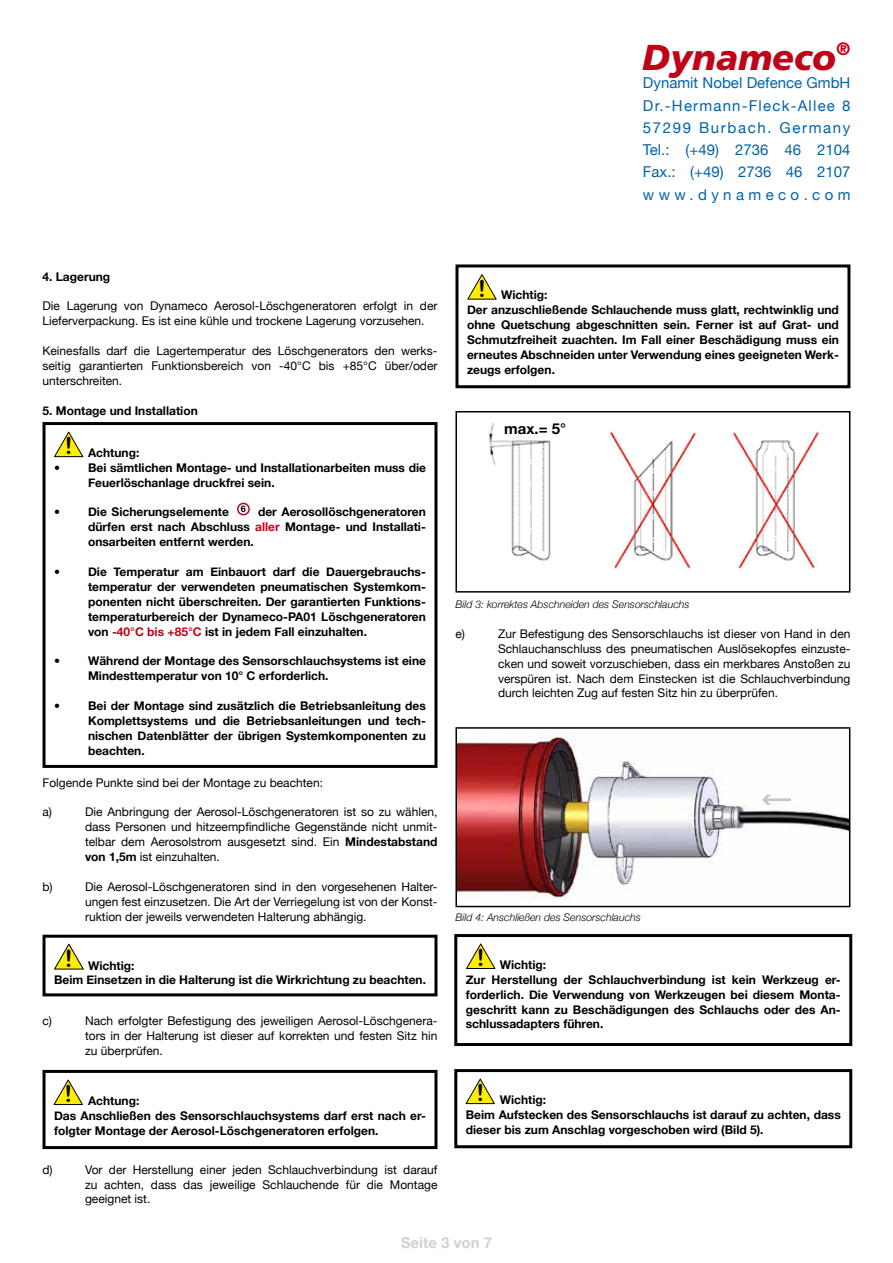
<style>
.page{position:relative;width:893px;height:1263px;background:#fff}
.page>*{position:absolute;margin:0;border:0;box-sizing:border-box;transform-origin:0 0}
.t1{font:italic 900 36px "Frutiger LT Std";color:#c00418}
.t2{font:23.7px "Arial Rounded MT Bold";color:#000}
.t3{font:23.4px "Arial Rounded MT Bold";color:#000}
.t4{font:15px/22.2px "Helvetica Neue";letter-spacing:.055em;color:#0062a9;text-align:justify}
.t5{font:700 15px "Helvetica Neue";color:#d0d1d2}
.t6{font:700 15px "Helvetica Neue";color:#000}
.t7{font:700 12px/14.9px "Helvetica Neue";color:#000}
.t8{font:12px/14.9px "Helvetica Neue";color:#000;text-align:justify}
.t9{font:italic 300 10.5px "Helvetica Neue";color:#000}
.s1{color:#c00418}
.s2{font-weight:700}
</style>
<div class="page">
<div style="left:237px;top:503px;width:13px;height:12px;border:2px solid #c00418;border-radius:50%"></div>
<div style="left:43px;top:422px;width:394px;height:346px;border:3px solid #000"></div>
<svg style="left:54px;top:432px;width:29px;height:25px"></svg>
<svg style="left:42px;top:934px;width:396px;height:63px"></svg>
<svg style="left:454px;top:934px;width:399px;height:112px"></svg>
<svg style="left:466px;top:943px;width:29px;height:26px"></svg>
<svg style="left:454px;top:1069px;width:399px;height:80px"></svg>
<svg style="left:42px;top:1069px;width:396px;height:81px"></svg>
<svg style="left:455px;top:264px;width:396px;height:125px"></svg>
<svg style="left:467px;top:274px;width:30px;height:26px"></svg>
<img style="left:458px;top:735px;width:389px;height:164px">
<div style="left:455px;top:727px;width:395px;height:180px;border:2px solid #000"></div>
<svg style="left:455px;top:411px;width:396px;height:182px"></svg>
<svg style="left:762px;top:794px;width:29px;height:11px"></svg>
<h1 class="t1" style="left:642px;top:35px;width:210px">Dynameco<sup>®</sup></h1>
<p class="t4" style="left:643px;top:71px;width:209px">Dynamit Nobel Defence GmbH Dr.-Hermann-Fleck-Allee 8<br>57299 Burbach. Germany Tel.: (+49) 2736 46 2104<br>Fax.: (+49) 2736 46 2107 www.dynameco.com</p>
<p class="t7" style="left:43px;top:268px;width:69px">4. Lagerung</p>
<p class="t8" style="left:43px;top:298px;width:396px">Die Lagerung von Dynameco Aerosol-Löschgeneratoren erfolgt in der<br>Lieferverpackung. Es ist eine kühle und trockene Lagerung vorzusehen.</p>
<p class="t8" style="left:43px;top:342px;width:396px">Keinesfalls darf die Lagertemperatur des Löschgenerators den werks&shy;seitig garantierten Funktionsbereich von -40°C bis +85°C über/oder unterschreiten.</p>
<p class="t7" style="left:43px;top:402px;width:157px">5. Montage und Installation</p>
<h3 class="t3" style="left:65px;top:432px;width:9px">!</h3>
<p class="t7" style="left:88px;top:445px;width:53px">Achtung:</p>
<p class="t7" style="left:88px;top:459px;width:339px;text-indent:-34px">• Bei sämtlichen Montage- und Installationarbeiten muss die<br>Feuerlöschanlage druckfrei sein.</p>
<p class="t7" style="left:88px;top:504px;width:339px;text-align:justify;text-indent:-34px">• Die Sicherungselemente <sup>6</sup> der Aerosollöschgeneratoren dürfen erst nach Abschluss <span class="s1">aller</span> Montage- und Installati&shy;onsarbeiten entfernt werden.</p>
<p class="t7" style="left:88px;top:564px;width:339px;text-align:justify;text-indent:-34px">• Die Temperatur am Einbauort darf die Dauergebrauchs&shy;temperatur der verwendeten pneumatischen Systemkom&shy;ponenten nicht überschreiten. Der garantierten Funktions&shy;temperaturbereich der Dynameco-PA01 Löschgeneratoren von <span class="s1">-40°C bis +85°C</span> ist in jedem Fall einzuhalten.</p>
<p class="t7" style="left:88px;top:653px;width:339px;text-indent:-34px">• Während der Montage des Sensorschlauchsystems ist eine<br>Mindesttemperatur von 10° C erforderlich.</p>
<p class="t7" style="left:88px;top:698px;width:339px;text-align:justify;text-indent:-34px">• Bei der Montage sind zusätzlich die Betriebsanleitung des Komplettsystems und die Betriebsanleitungen und tech&shy;nischen Datenblätter der übrigen Systemkomponenten zu beachten.</p>
<p class="t8" style="left:43px;top:774px;width:282px">Folgende Punkte sind bei der Montage zu beachten:</p>
<p class="t8" style="left:43px;top:804px;width:11px">a)</p>
<p class="t8" style="left:85px;top:804px;width:354px">Die Anbringung der Aerosol-Löschgeneratoren ist so zu wählen, dass Personen und hitzeempfindliche Gegenstände nicht unmit&shy;telbar dem Aerosolstrom ausgesetzt sind. Ein <span class="s2">Mindestabstand von 1,5m</span> ist einzuhalten.</p>
<p class="t8" style="left:43px;top:878px;width:12px">b)</p>
<p class="t8" style="left:85px;top:878px;width:354px">Die Aerosol-Löschgeneratoren sind in den vorgesehenen Halter&shy;ungen fest einzusetzen. Die Art der Verriegelung ist von der Konst&shy;ruktion der jeweils verwendeten Halterung abhängig.</p>
<h2 class="t2" style="left:65px;top:944px;width:9px">!</h2>
<p class="t7" style="left:54px;top:957px;width:373px;text-indent:34px">Wichtig:<br>Beim Einsetzen in die Halterung ist die Wirkrichtung zu beachten.</p>
<p class="t8" style="left:43px;top:1012px;width:11px">c)</p>
<p class="t8" style="left:85px;top:1012px;width:354px">Nach erfolgter Befestigung des jeweiligen Aerosol-Löschgenera&shy;tors in der Halterung ist dieser auf korrekten und festen Sitz hin zu überprüfen.</p>
<h3 class="t3" style="left:64px;top:1080px;width:9px">!</h3>
<p class="t7" style="left:88px;top:1092px;width:53px">Achtung:</p>
<p class="t7" style="left:54px;top:1107px;width:373px">Das Anschließen des Sensorschlauchsystems darf erst nach er&shy;folgter Montage der Aerosol-Löschgeneratoren erfolgen.</p>
<p class="t8" style="left:43px;top:1161px;width:12px">d)</p>
<p class="t8" style="left:85px;top:1161px;width:354px">Vor der Herstellung einer jeden Schlauchverbindung ist darauf zu achten, dass das jeweilige Schlauchende für die Montage geeignet ist.</p>
<h3 class="t3" style="left:478px;top:274px;width:9px">!</h3>
<p class="t7" style="left:467px;top:287px;width:373px;text-indent:34px">Wichtig:<br>Der anzuschließende Schlauchende muss glatt, rechtwinklig und ohne Quetschung abgeschnitten sein. Ferner ist auf Grat- und Schmutzfreiheit zuachten. Im Fall einer Beschädigung muss ein erneutes Abschneiden unter Verwendung eines geeigneten Werk&shy;zeugs erfolgen.</p>
<p class="t6" style="left:504px;top:415px;width:63px">max.= 5°</p>
<p class="t9" style="left:455px;top:596px;width:235px">Bild 3: korrektes Abschneiden des Sensorschlauchs</p>
<p class="t8" style="left:455px;top:625px;width:11px">e)</p>
<p class="t8" style="left:498px;top:625px;width:354px">Zur Befestigung des Sensorschlauchs ist dieser von Hand in den Schlauchanschluss des pneumatischen Auslösekopfes einzuste&shy;cken und soweit vorzuschieben, dass ein merkbares Anstoßen zu verspüren ist. Nach dem Einstecken ist die Schlauchverbindung durch leichten Zug auf festen Sitz hin zu überprüfen.</p>
<p class="t9" style="left:455px;top:909px;width:187px">Bild 4: Anschließen des Sensorschlauchs</p>
<h3 class="t3" style="left:477px;top:944px;width:9px">!</h3>
<p class="t7" style="left:466px;top:956px;width:376px;text-indent:34px">Wichtig:<br>Zur Herstellung der Schlauchverbindung ist kein Werkzeug er&shy;forderlich. Die Verwendung von Werkzeugen bei diesem Monta&shy;geschritt kann zu Beschädigungen des Schlauchs oder des An&shy;schlussadapters führen.</p>
<h3 class="t3" style="left:476px;top:1079px;width:9px">!</h3>
<p class="t7" style="left:466px;top:1091px;width:376px;text-indent:34px">Wichtig:<br>Beim Aufstecken des Sensorschlauchs ist darauf zu achten, dass dieser bis zum Anschlag vorgeschoben wird (Bild 5).</p>
<p class="t5" style="left:401px;top:1229px;width:93px">Seite 3 von 7</p>
</div>
